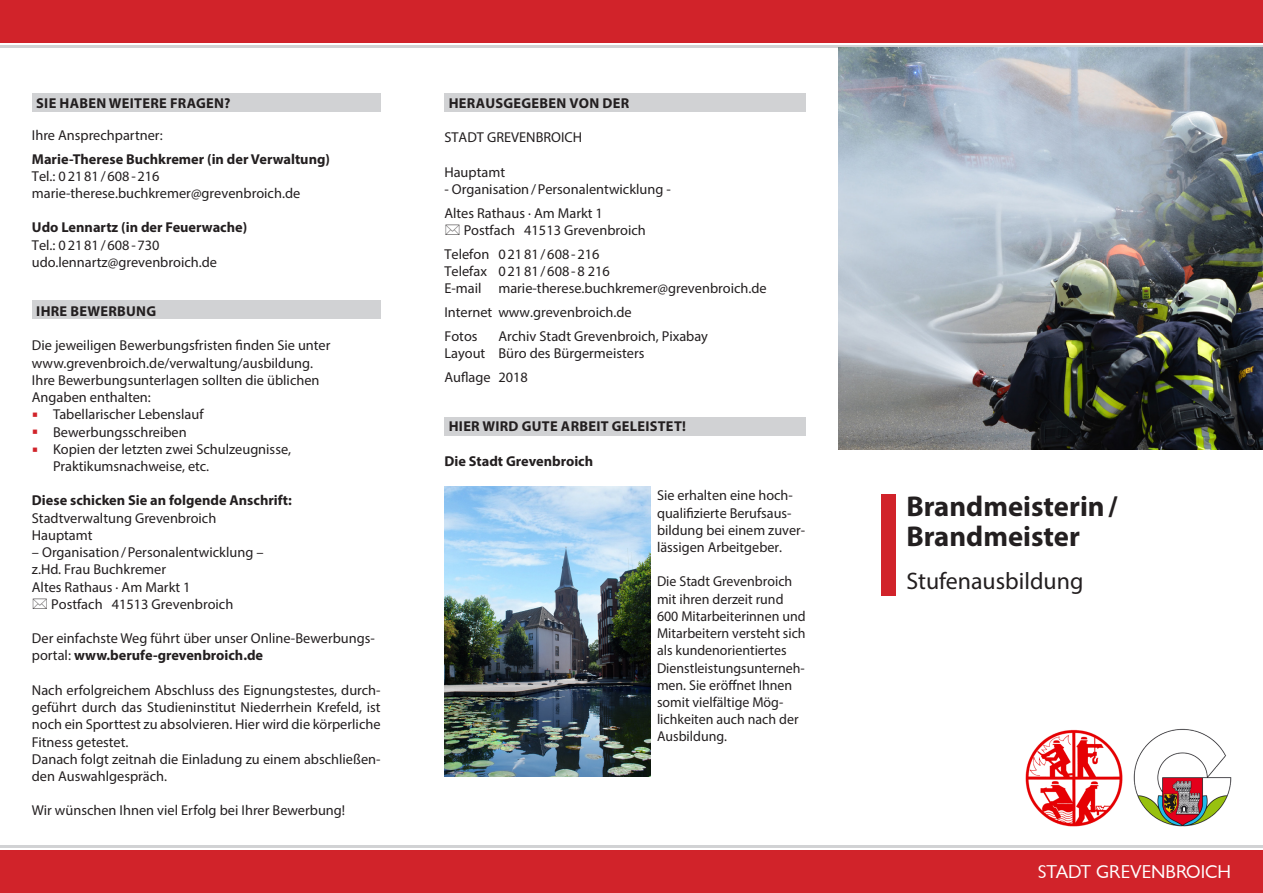
<style>
.page{position:relative;width:1263px;height:893px;background:#fff}
.page>*{position:absolute;margin:0;border:0;box-sizing:border-box;transform-origin:0 0}
.t1{font:700 28.65px "Myriad Pro";color:#231f20}
.t2{font:23.85px "Myriad Pro";color:#231f20}
.t3{font:19.2px "Garrison Sans";color:#fff}
.t4{font:14.4px/17.2px "Myriad Pro";color:#231f20}
.t5{font:700 14.4px "Myriad Pro";color:#231f20}
.t6{font:700 14.4px "Myriad Pro";letter-spacing:.02em;color:#231f20}
.s1{color:#d1232a}
.s2{font-weight:700}
</style>
<div class="page">
<div style="left:32px;top:94px;width:349px;height:18px;background:#d1d2d4"></div>
<div style="left:32px;top:301px;width:349px;height:18px;background:#d1d2d4"></div>
<div style="left:444px;top:94px;width:362px;height:18px;background:#d1d2d4"></div>
<div style="left:444px;top:418px;width:362px;height:18px;background:#d1d2d4"></div>
<div style="left:881px;top:494px;width:14px;height:101px;background:#d1232a"></div>
<hr style="left:0;top:845px;width:1263px;height:3px;background:#d1d2d4">
<hr style="left:0;top:45px;width:1263px;height:3px;background:#d1d2d4">
<div style="left:0;top:850px;width:1263px;height:43px;background:#d1232a"></div>
<div style="left:0;top:0;width:1263px;height:43px;background:#d1232a"></div>
<img style="left:1133px;top:728px;width:98px;height:98px">
<img style="left:838px;top:48px;width:425px;height:401px">
<img style="left:444px;top:486px;width:207px;height:290px">
<img style="left:1025px;top:729px;width:98px;height:97px">
<p class="t6" style="left:36px;top:93px;width:196px">SIE HABEN WEITERE FRAGEN?</p>
<p class="t4" style="left:32px;top:126px;width:132px">Ihre Ansprechpartner:</p>
<p class="t5" style="left:32px;top:149px;width:300px">Marie-Therese Buchkremer (in der Verwaltung)</p>
<p class="t4" style="left:32px;top:167px;width:129px">Tel.: 02181/608-216</p>
<p class="t4" style="left:32px;top:184px;width:270px">marie-therese.buchkremer@grevenbroich.de</p>
<p class="t5" style="left:32px;top:218px;width:217px">Udo Lennartz (in der Feuerwache)</p>
<p class="t4" style="left:32px;top:236px;width:129px">Tel.: 02181/608-730</p>
<p class="t4" style="left:32px;top:253px;width:187px">udo.lennartz@grevenbroich.de</p>
<p class="t6" style="left:36px;top:302px;width:121px">IHRE BEWERBUNG</p>
<p class="t4" style="left:32px;top:337px;width:300px">Die jeweiligen Bewerbungsfristen finden Sie unter</p>
<p class="t4" style="left:32px;top:354px;width:283px">www.grevenbroich.de/verwaltung/ausbildung.</p>
<p class="t4" style="left:32px;top:371px;width:289px">Ihre Bewerbungsunterlagen sollten die üblichen</p>
<p class="t4" style="left:32px;top:388px;width:120px">Angaben enthalten:</p>
<p class="t4" style="left:32px;top:406px;width:173px"><span class="s1">▪</span> Tabellarischer Lebenslauf</p>
<p class="t4" style="left:32px;top:423px;width:156px"><span class="s1">▪</span> Bewerbungsschreiben</p>
<p class="t4" style="left:32px;top:440px;width:261px"><span class="s1">▪</span> Kopien der letzten zwei Schulzeugnisse,</p>
<p class="t4" style="left:53px;top:457px;width:158px">Praktikumsnachweise, etc.</p>
<p class="t5" style="left:32px;top:491px;width:262px">Diese schicken Sie an folgende Anschrift:</p>
<p class="t4" style="left:32px;top:509px;width:186px">Stadtverwaltung Grevenbroich</p>
<p class="t4" style="left:32px;top:526px;width:62px">Hauptamt</p>
<p class="t4" style="left:32px;top:543px;width:233px">– Organisation/Personalentwicklung –</p>
<p class="t4" style="left:32px;top:561px;width:136px">z.Hd. Frau Buchkremer</p>
<p class="t4" style="left:32px;top:578px;width:160px">Altes Rathaus · Am Markt 1</p>
<p class="t4" style="left:51px;top:595px;width:184px">Postfach 41513 Grevenbroich</p>
<p class="t4" style="left:32px;top:629px;width:344px">Der einfachste Weg führt über unser Online-Bewerbungs&shy;portal: <span class="s2">www.berufe-grevenbroich.de</span></p>
<p class="t4" style="left:32px;top:681px;width:350px;text-align:justify">Nach erfolgreichem Abschluss des Eignungstestes, durch&shy;geführt durch das Studieninstitut Niederrhein Krefeld, ist noch ein Sporttest zu absolvieren. Hier wird die körperliche Fitness getestet.</p>
<p class="t4" style="left:32px;top:750px;width:350px">Danach folgt zeitnah die Einladung zu einem abschließen&shy;den Auswahlgespräch.</p>
<p class="t4" style="left:32px;top:802px;width:315px">Wir wünschen Ihnen viel Erfolg bei Ihrer Bewerbung!</p>
<p class="t6" style="left:449px;top:93px;width:182px">HERAUSGEGEBEN VON DER</p>
<p class="t4" style="left:444px;top:128px;width:139px">STADT GREVENBROICH</p>
<p class="t4" style="left:444px;top:163px;width:62px">Hauptamt</p>
<p class="t4" style="left:444px;top:180px;width:228px">- Organisation/Personalentwicklung -</p>
<p class="t4" style="left:444px;top:204px;width:160px">Altes Rathaus · Am Markt 1</p>
<p class="t4" style="left:464px;top:221px;width:184px">Postfach 41513 Grevenbroich</p>
<p class="t4" style="left:444px;top:245px;width:157px">Telefon 02181/608-216</p>
<p class="t4" style="left:444px;top:262px;width:167px">Telefax 02181/608-8 216</p>
<p class="t4" style="left:444px;top:280px;width:324px">E-mail marie-therese.buchkremer@grevenbroich.de</p>
<p class="t4" style="left:444px;top:304px;width:189px">Internet www.grevenbroich.de</p>
<p class="t4" style="left:444px;top:327px;width:35px">Fotos</p>
<p class="t4" style="left:498px;top:327px;width:211px">Archiv Stadt Grevenbroich, Pixabay</p>
<p class="t4" style="left:444px;top:345px;width:202px">Layout Büro des Bürgermeisters</p>
<p class="t4" style="left:444px;top:369px;width:85px">Auflage 2018</p>
<p class="t6" style="left:449px;top:417px;width:239px">HIER WIRD GUTE ARBEIT GELEISTET!</p>
<p class="t5" style="left:444px;top:452px;width:150px">Die Stadt Grevenbroich</p>
<p class="t4" style="left:657px;top:487px;width:150px">Sie erhalten eine hoch&shy;qualifizierte Berufsaus&shy;bildung bei einem zuver&shy;lässigen Arbeitgeber.</p>
<p class="t4" style="left:657px;top:573px;width:150px">Die Stadt Grevenbroich mit ihren derzeit rund<br>600 Mitarbeiterinnen und<br>Mitarbeitern versteht sich als kundenorientiertes<br>Dienstleistungsunterneh&shy;men. Sie eröffnet Ihnen somit vielfältige Mög&shy;lichkeiten auch nach der<br>Ausbildung.</p>
<p class="t1" style="left:906px;top:487px;width:213px">Brandmeisterin/</p>
<p class="t1" style="left:906px;top:518px;width:175px">Brandmeister</p>
<p class="t2" style="left:906px;top:566px;width:179px">Stufenausbildung</p>
<p class="t3" style="left:1038px;top:861px;width:195px">STADT GREVENBROICH</p>
</div>
